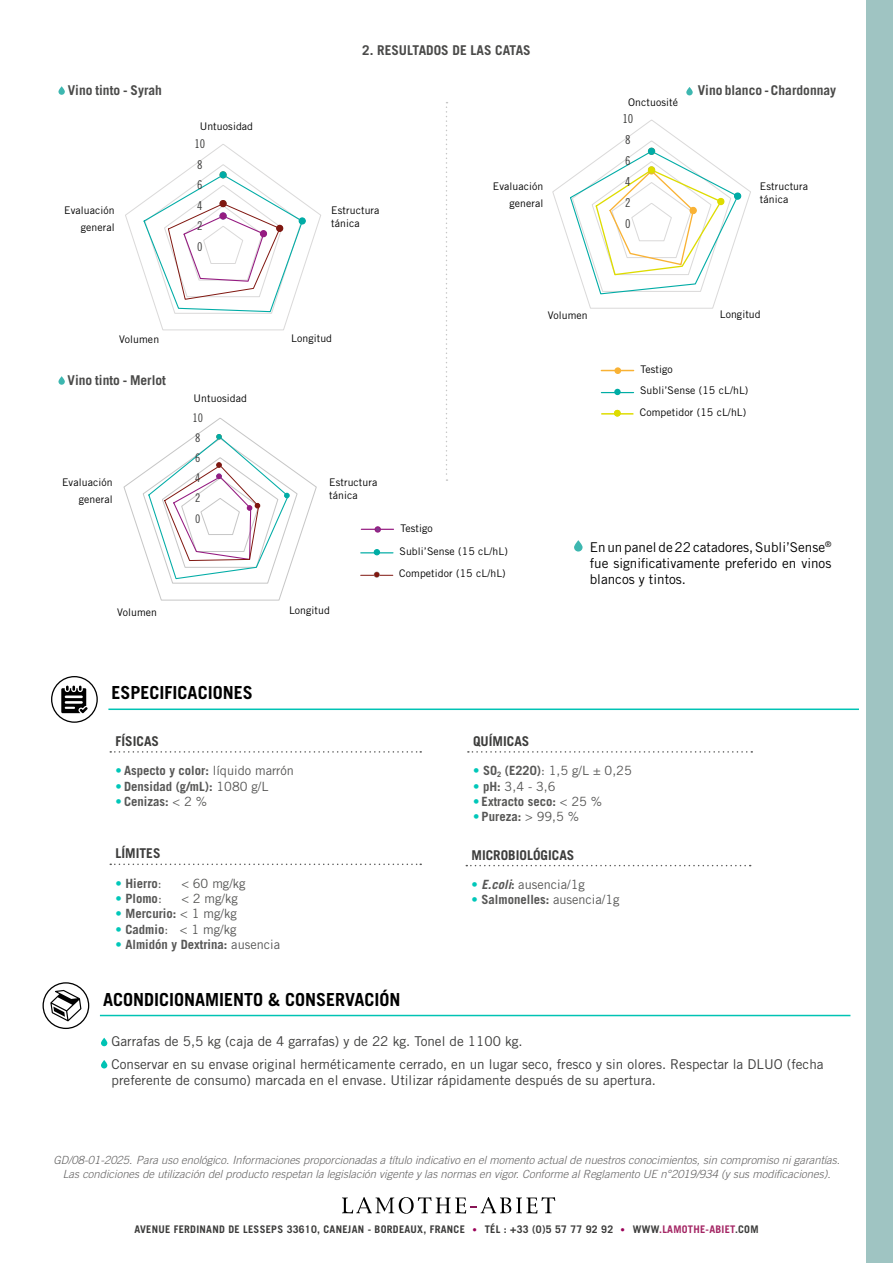
<style>
.page{position:relative;width:893px;height:1263px;background:#fff}
.page>*{position:absolute;margin:0;border:0;box-sizing:border-box;transform-origin:0 0}
.t1{font:700 18px "Trade Gothic LT Std";color:#000}
.t2{font:13.5px/22.2px "Trade Gothic LT Std";color:#3c3c3b}
.t3{font:13.5px/16.2px "Trade Gothic LT Std";color:#000;text-align:justify}
.t4{font:700 13.5px "Trade Gothic LT Std";color:#4a4a49}
.t5{font:700 13.5px "Trade Gothic LT Std";color:#3c3c3b}
.t6{font:700 12.75px "Trade Gothic LT Std";color:#575756}
.t7{font:12.75px "Trade Gothic LT Std";color:#575756}
.t8{font:12.3px "Trade Gothic LT Std Cn 18";color:#3c3c3b}
.t9{font:12.15px "Trade Gothic LT Std Cn 18";color:#3c3c3b}
.t10{font:11.85px "Trade Gothic LT Std Cn 18";color:#3c3c3b}
.t11{font:italic 300 11.25px/13.5px "Trade Gothic LT Std";color:#646363;text-align:center}
.t12{font:10.5px/16.5px "Trade Gothic LT Std";letter-spacing:.01em;color:#000}
.t13{font:700 10.5px "Trade Gothic LT Std";letter-spacing:.025em;color:#3c3c3b}
.s1{color:#00c7b9}
.s2{font-weight:400}
.s3{font-weight:700;color:#00c7b9}
.s4{font-weight:700}
.s5{font-weight:700;font-style:italic}
.s6{font-family:"Trade Gothic LT Std Cn 18";font-weight:400;font-size:9px;color:#9b0058}
.s7{color:#a42664}
</style>
<div class="page">
<svg style="left:51px;top:676px;width:47px;height:47px"></svg>
<hr style="left:108px;top:708px;width:751px;height:2px;background:#00c3b4">
<div style="left:866px;top:0;width:27px;height:1263px;background:#9fc4c2"></div>
<div style="left:101px;top:1038px;width:6px;height:8px;background:#00c3b4;border-radius:3px"></div>
<svg style="left:101px;top:1060px;width:6px;height:8px"></svg>
<svg style="left:43px;top:982px;width:46px;height:47px"></svg>
<hr style="left:100px;top:1015px;width:750px;height:1px;background:#00c3b4">
<svg style="left:110px;top:751px;width:311px;height:2px"></svg>
<svg style="left:110px;top:863px;width:311px;height:2px"></svg>
<svg style="left:466px;top:865px;width:285px;height:1px"></svg>
<svg style="left:468px;top:751px;width:284px;height:2px"></svg>
<svg style="left:574px;top:540px;width:9px;height:11px"></svg>
<svg style="left:125px;top:144px;width:196px;height:187px"></svg>
<div style="left:219px;top:200px;width:8px;height:7px;border:1px solid #801710;border-radius:50%"></div>
<svg style="left:58px;top:86px;width:7px;height:9px"></svg>
<svg style="left:123px;top:418px;width:194px;height:183px"></svg>
<svg style="left:446px;top:102px;width:1px;height:379px"></svg>
<hr style="left:361px;top:529px;width:32px;height:1px;background:#951b81">
<div style="left:375px;top:526px;width:6px;height:7px;border:1px solid #951b81;border-radius:50%"></div>
<hr style="left:361px;top:552px;width:32px;height:1px;background:#00ada5">
<svg style="left:374px;top:549px;width:6px;height:6px"></svg>
<hr style="left:361px;top:575px;width:32px;height:1px;background:#801710">
<svg style="left:374px;top:572px;width:6px;height:6px"></svg>
<svg style="left:552px;top:119px;width:199px;height:190px"></svg>
<div style="left:718px;top:198px;width:6px;height:7px;background:#dedc00;border-radius:50%"></div>
<div style="left:718px;top:198px;width:6px;height:7px;border:1px solid #dedc00;border-radius:50%"></div>
<div style="left:717px;top:198px;width:7px;height:7px;border:1px solid #dedc00;border-radius:50%"></div>
<div style="left:648px;top:167px;width:7px;height:6px;background:#dedc00;border-radius:50%"></div>
<div style="left:648px;top:166px;width:7px;height:8px;border:1px solid #dedc00;border-radius:50%"></div>
<svg style="left:686px;top:87px;width:7px;height:8px"></svg>
<hr style="left:601px;top:370px;width:33px;height:1px;background:#f9b234">
<div style="left:614px;top:367px;width:7px;height:7px;border:2px solid #f9b234;border-radius:50%"></div>
<hr style="left:601px;top:392px;width:33px;height:1px;background:#00ada5">
<div style="left:614px;top:389px;width:7px;height:6px;border:1px solid #00ada5;border-radius:50%"></div>
<hr style="left:601px;top:413px;width:32px;height:2px;background:#dedc00">
<div style="left:614px;top:410px;width:7px;height:6px;border:2px solid #dedc00;border-radius:50%"></div>
<svg style="left:58px;top:376px;width:7px;height:9px"></svg>
<svg style="left:342px;top:1197px;width:213px;height:17px"></svg>
<p class="t4" style="left:68px;top:82px;width:96px">Vino tinto - Syrah</p>
<p class="t12" style="left:64px;top:202px;width:52px;text-align:right">Evaluación general</p>
<p class="t12" style="left:200px;top:118px;width:55px">Untuosidad</p>
<p class="t9" style="left:195px;top:136px;width:12px">10</p>
<p class="t9" style="left:197px;top:157px;width:7px">8</p>
<p class="t9" style="left:197px;top:177px;width:7px">6</p>
<p class="t9" style="left:197px;top:198px;width:7px">4</p>
<p class="t9" style="left:197px;top:219px;width:7px">2</p>
<p class="t9" style="left:197px;top:239px;width:7px">0</p>
<p class="t12" style="left:119px;top:331px;width:41px">Volumen</p>
<p class="t4" style="left:68px;top:372px;width:100px">Vino tinto - Merlot</p>
<p class="t12" style="left:62px;top:474px;width:52px;text-align:right">Evaluación general</p>
<p class="t12" style="left:194px;top:390px;width:55px">Untuosidad</p>
<p class="t10" style="left:193px;top:411px;width:12px">10</p>
<p class="t10" style="left:195px;top:431px;width:7px">8</p>
<p class="t10" style="left:195px;top:451px;width:7px">6</p>
<p class="t10" style="left:195px;top:471px;width:7px">4</p>
<p class="t10" style="left:195px;top:491px;width:7px">2</p>
<p class="t10" style="left:195px;top:511px;width:7px">0</p>
<p class="t12" style="left:117px;top:603px;width:41px">Volumen</p>
<h1 class="t1" style="left:112px;top:682px;width:143px">ESPECIFICACIONES</h1>
<p class="t4" style="left:362px;top:42px;width:170px">2. RESULTADOS DE LAS CATAS</p>
<p class="t12" style="left:331px;top:203px;width:50px;line-height:13.2px">Estructura tánica</p>
<p class="t12" style="left:291px;top:330px;width:43px">Longitud</p>
<p class="t12" style="left:329px;top:475px;width:50px;line-height:13.2px">Estructura tánica</p>
<p class="t12" style="left:493px;top:178px;width:52px;text-align:right">Evaluación general</p>
<p class="t12" style="left:548px;top:307px;width:41px">Volumen</p>
<p class="t12" style="left:628px;top:94px;width:51px">Onctuosité</p>
<p class="t8" style="left:622px;top:112px;width:12px">10</p>
<p class="t8" style="left:625px;top:133px;width:7px">8</p>
<p class="t8" style="left:625px;top:154px;width:7px">6</p>
<p class="t8" style="left:625px;top:174px;width:7px">4</p>
<p class="t8" style="left:625px;top:195px;width:7px">2</p>
<p class="t8" style="left:625px;top:216px;width:7px">0</p>
<p class="t4" style="left:698px;top:82px;width:140px">Vino blanco - Chardonnay</p>
<p class="t12" style="left:760px;top:179px;width:50px;line-height:13.2px">Estructura tánica</p>
<p class="t12" style="left:720px;top:305px;width:43px">Longitud</p>
<p class="t12" style="left:640px;top:359px;width:110px;line-height:21.1px">Testigo<br>Subli’Sense (15 cL/hL)<br>Competidor (15 cL/hL)</p>
<p class="t12" style="left:289px;top:602px;width:43px">Longitud</p>
<p class="t12" style="left:399px;top:517px;width:110px;line-height:22.5px">Testigo<br>Subli’Sense (15 cL/hL)<br>Competidor (15 cL/hL)</p>
<p class="t3" style="left:590px;top:538px;width:243px">En un panel de 22 catadores, Subli’Sense<sup>® </sup>fue significativamente preferido en vinos blancos y tintos.</p>
<p class="t5" style="left:115px;top:733px;width:45px">FÍSICAS</p>
<p class="t6" style="left:115px;top:763px;width:180px"><span class="s1">•</span> Aspecto y color: <span class="s2">líquido marrón</span></p>
<p class="t6" style="left:115px;top:778px;width:154px"><span class="s1">•</span> Densidad (g/mL): <span class="s2">1080 g/L</span></p>
<p class="t6" style="left:115px;top:793px;width:93px"><span class="s1">•</span> Cenizas: <span class="s2">&lt; 2 %</span></p>
<p class="t5" style="left:115px;top:845px;width:47px">LÍMITES</p>
<p class="t6" style="left:115px;top:875px;width:48px"><span class="s1">•</span> Hierro<span class="s2">:</span></p>
<p class="t7" style="left:181px;top:875px;width:66px">&lt; 60 mg/kg</p>
<p class="t6" style="left:115px;top:891px;width:48px"><span class="s1">•</span> Plomo<span class="s2">:</span></p>
<p class="t7" style="left:181px;top:891px;width:58px">&lt; 2 mg/kg</p>
<p class="t6" style="left:115px;top:906px;width:123px"><span class="s1">•</span> Mercurio: <span class="s2">&lt; 1 mg/kg</span></p>
<p class="t7" style="left:115px;top:921px;width:122px"><span class="s3">•</span> <span class="s4">Cadmio</span>: &lt; 1 mg/kg</p>
<p class="t6" style="left:115px;top:937px;width:166px"><span class="s1">•</span> Almidón y Dextrina: <span class="s2">ausencia</span></p>
<h1 class="t1" style="left:103px;top:988px;width:299px">ACONDICIONAMIENTO &amp; CONSERVACIÓN</h1>
<p class="t5" style="left:473px;top:733px;width:58px">QUÍMICAS</p>
<p class="t7" style="left:473px;top:763px;width:160px"><span class="s3">•</span> <span class="s4">SO</span><sub>2</sub> <span class="s4">(E220)</span>: 1,5 g/L ± 0,25</p>
<p class="t7" style="left:473px;top:778px;width:84px"><span class="s3">•</span> <span class="s4">pH:</span> 3,4 - 3,6</p>
<p class="t6" style="left:473px;top:793px;width:131px"><span class="s1">•</span> Extracto seco: <span class="s2">&lt; 25 %</span></p>
<p class="t6" style="left:473px;top:809px;width:108px"><span class="s1">•</span> Pureza: <span class="s2">&gt; 99,5 %</span></p>
<p class="t5" style="left:471px;top:846px;width:104px">MICROBIOLÓGICAS</p>
<p class="t7" style="left:471px;top:877px;width:115px"><span class="s3">•</span> <span class="s5">E.coli</span><span class="s4">:</span> ausencia/1g</p>
<p class="t6" style="left:471px;top:892px;width:150px"><span class="s1">•</span> Salmonelles: <span class="s2">ausencia/1g</span></p>
<p class="t2" style="left:112px;top:1030px;width:714px">Garrafas de 5,5 kg (caja de 4 garrafas) y de 22 kg. Tonel de 1100 kg.<br>Conservar en su envase original herméticamente cerrado, en un lugar seco, fresco y sin olores. Respectar la DLUO (fecha</p>
<p class="t2" style="left:112px;top:1068px;width:546px">preferente de consumo) marcada en el envase. Utilizar rápidamente después de su apertura.</p>
<p class="t11" style="left:53px;top:1154px;width:788px">GD/08-01-2025. Para uso enológico. Informaciones proporcionadas a título indicativo en el momento actual de nuestros conocimientos, sin compromiso ni garantías.<br>Las condiciones de utilización del producto respetan la legislación vigente y las normas en vigor. Conforme al Reglamento UE n°2019/934 (y sus modificaciones).</p>
<p class="t13" style="left:134px;top:1223px;width:626px">AVENUE FERDINAND DE LESSEPS 33610, CANEJAN - BORDEAUX, FRANCE <span class="s6">•</span> TÉL : +33 (0)5 57 77 92 92 <span class="s6">•</span> WWW<span class="s7">.LAMOTHE-ABIET</span>.COM</p>
</div>
